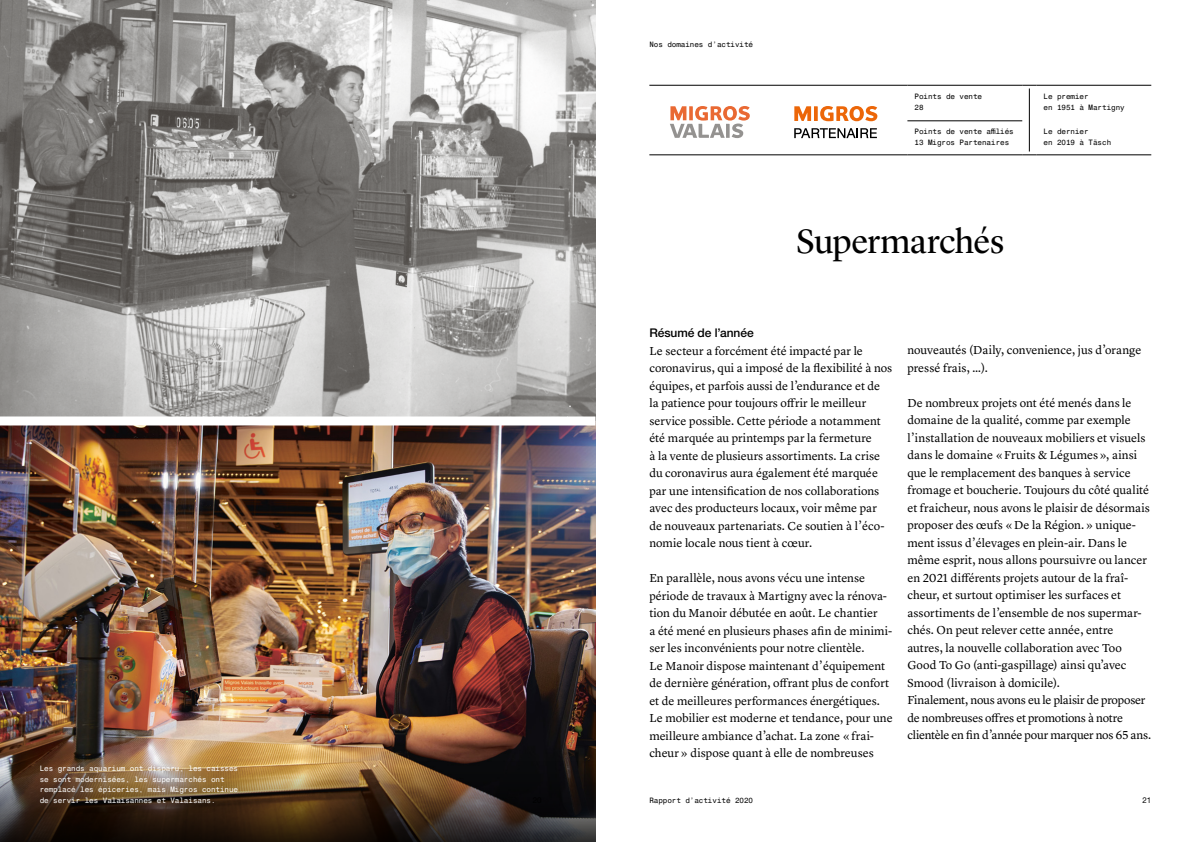
<style>
.page{position:relative;width:1191px;height:842px;background:#fff}
.page>*{position:absolute;margin:0;border:0;box-sizing:border-box;transform-origin:0 0}
.t1{font:35px "Lyon Display";letter-spacing:-.015em;color:#000}
.t2{font:12px/17.5px "Lyon Text";letter-spacing:-.005em;color:#000}
.t3{font:500 12px "Helvetica Neue LT Pro";letter-spacing:-.005em;color:#000}
.t4{font:8px "Helvetica Neue LT";color:#000}
.t5{font:7.5px/10.5px "Helvetica Monospaced Pro";color:#fff}
.t6{font:7.5px/10.5px "Helvetica Monospaced Pro";color:#000}
</style>
<div class="page">
<img style="left:0;top:0;width:595px;height:761px">
<svg style="left:0;top:761px;width:595px;height:81px;background:#403121"></svg>
<hr style="left:649px;top:85px;width:258px;height:1px;background:#000">
<hr style="left:649px;top:155px;width:258px;height:1px;background:#000">
<hr style="left:907px;top:85px;width:115px;height:1px;background:#000">
<svg style="left:1022px;top:85px;width:14px;height:1px"></svg>
<hr style="left:1036px;top:85px;width:115px;height:1px;background:#000">
<hr style="left:907px;top:155px;width:115px;height:1px;background:#000">
<svg style="left:1022px;top:155px;width:14px;height:1px"></svg>
<hr style="left:1036px;top:155px;width:115px;height:1px;background:#000">
<hr style="left:907px;top:121px;width:115px;height:1px;background:#000">
<div style="left:29px;top:755px;width:220px;height:60px;background:#000;opacity:.3"></div>
<svg style="left:670px;top:106px;width:80px;height:32px"></svg>
<svg style="left:794px;top:106px;width:83px;height:15px"></svg>
<svg style="left:794px;top:128px;width:83px;height:10px"></svg>
<hr style="left:1029px;top:88px;width:1px;height:63px;background:#000">
<div style="left:0;top:416px;width:595px;height:9px;background:#fff"></div>
<p class="t5" style="left:40px;top:763px;width:200px">Les grands aquarium ont disparu, les caisses se sont modernisées, les supermarchés ont remplacé les épiceries, mais Migros continue de servir les Valaisannes et Valaisans.</p>
<p class="t6" style="left:649px;top:39px;width:105px">Nos domaines d’activité</p>
<p class="t6" style="left:914px;top:91px;width:69px">Points de vente<br>28</p>
<p class="t6" style="left:1043px;top:91px;width:83px">Le premier<br>en 1951 à Martigny</p>
<p class="t6" style="left:914px;top:126px;width:101px">Points de vente affiliés<br>13 Migros Partenaires</p>
<p class="t6" style="left:1043px;top:126px;width:69px">Le dernier<br>en 2019 à Täsch</p>
<h1 class="t1" style="left:796px;top:215px;width:209px">Supermarchés</h1>
<p class="t3" style="left:649px;top:326px;width:106px">Résumé de l’année</p>
<p class="t2" style="left:649px;top:341px;width:244px">Le secteur a forcément été impacté par le coronavirus, qui a imposé de la flexibilité à nos équipes, et parfois aussi de l’endurance et de la patience pour toujours offrir le meilleur service possible. Cette période a notamment été marquée au printemps par la fermeture<br>à la vente de plusieurs assortiments. La crise du coronavirus aura également été marquée par une intensification de nos collaborations avec des producteurs locaux, voir même par de nouveaux partenariats. Ce soutien à l’éco&shy;nomie locale nous tient à cœur.</p>
<p class="t2" style="left:649px;top:568px;width:245px">En parallèle, nous avons vécu une intense période de travaux à Martigny avec la rénova&shy;tion du Manoir débutée en août. Le chantier<br>a été mené en plusieurs phases afin de minimi&shy;ser les inconvénients pour notre clientèle.<br>Le Manoir dispose maintenant d’équipement de dernière génération, offrant plus de confort et de meilleures performances énergétiques.<br>Le mobilier est moderne et tendance, pour une meilleure ambiance d’achat. La zone « frai&shy;cheur » dispose quant à elle de nombreuses</p>
<p class="t2" style="left:907px;top:341px;width:235px">nouveautés (Daily, convenience, jus d’orange pressé frais, …).</p>
<p class="t2" style="left:907px;top:393px;width:245px">De nombreux projets ont été menés dans le domaine de la qualité, comme par exemple l’installation de nouveaux mobiliers et visuels dans le domaine « Fruits &amp; Légumes », ainsi que le remplacement des banques à service fromage et boucherie. Toujours du côté qualité et fraicheur, nous avons le plaisir de désormais proposer des œufs « De la Région. » unique&shy;ment issus d’élevages en plein-air. Dans le même esprit, nous allons poursuivre ou lancer en 2021 différents projets autour de la fraî&shy;cheur, et surtout optimiser les surfaces et assortiments de l’ensemble de nos supermar&shy;chés. On peut relever cette année, entre autres, la nouvelle collaboration avec Too Good To Go (anti-gaspillage) ainsi qu’avec Smood (livraison à domicile).<br>Finalement, nous avons eu le plaisir de proposer de nombreuses offres et promotions à notre clientèle en fin d’année pour marquer nos 65 ans.</p>
<p class="t6" style="left:649px;top:795px;width:105px">Rapport d’activité 2020</p>
<p class="t4" style="left:1142px;top:795px;width:10px">21</p>
</div>
